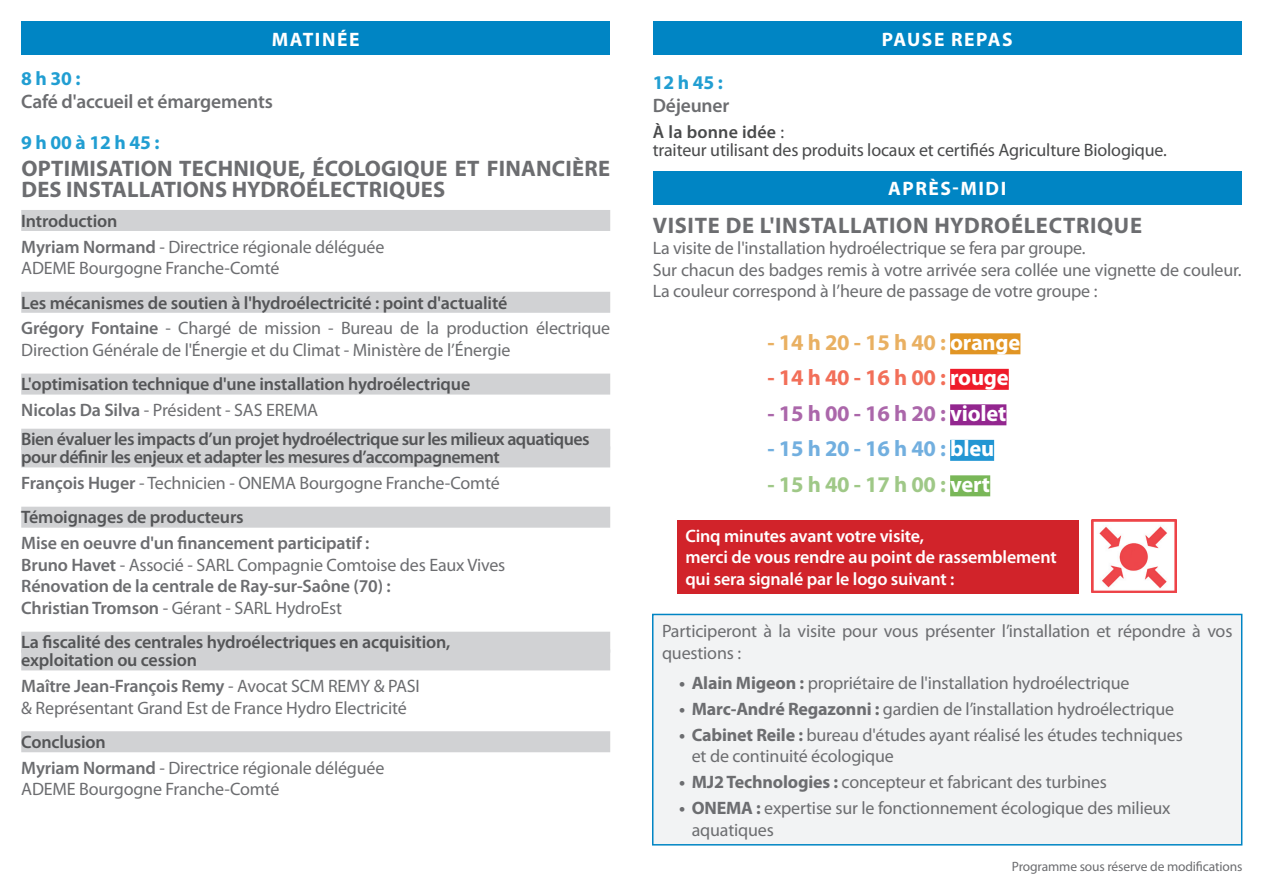
<style>
.page{position:relative;width:1263px;height:893px;background:#fff}
.page>*{position:absolute;margin:0;border:0;box-sizing:border-box;transform-origin:0 0}
.t1{font:700 22.5px/21px "Myriad Pro";letter-spacing:.01em;color:#6c6d70}
.t2{font:700 22.5px "Myriad Pro";letter-spacing:.03em;color:#6c6d70}
.t3{font:700 22.5px "Myriad Pro";letter-spacing:-.01em;color:#e9b062}
.t4{font:700 22.5px "Myriad Pro";letter-spacing:-.01em;color:#ab67aa}
.t5{font:700 22.5px "Myriad Pro";letter-spacing:-.01em;color:#f26f59}
.t6{font:700 22.5px "Myriad Pro";letter-spacing:-.01em;color:#72afdf}
.t7{font:700 22.5px "Myriad Pro";letter-spacing:-.01em;color:#9fc887}
.t8{font:600 19.5px "Myriad Pro";letter-spacing:-.01em;color:#6c6d70}
.t9{font:700 19.5px "Myriad Pro";letter-spacing:.08em;color:#fff}
.t10{font:700 19.5px "Myriad Pro";letter-spacing:-.01em;color:#219ed2}
.t11{font:18px/21.6px "Myriad Pro";letter-spacing:-.01em;color:#6c6d70}
.t12{font:600 18px/25.8px "Myriad Pro";letter-spacing:-.01em;color:#545557}
.t13{font:600 18px/21.6px "Myriad Pro";letter-spacing:-.01em;color:#6c6d70}
.t14{font:600 18px/17.7px "Myriad Pro";letter-spacing:-.03em;color:#545557}
.t15{font:600 18px/21.6px "Myriad Pro";letter-spacing:-.01em;color:#fff}
.t16{font:18px/18px "Myriad Pro";letter-spacing:-.01em;color:#494a4b}
.t17{font:13.5px "Myriad Pro";letter-spacing:-.01em;color:#6c6d70}
.s1{font-weight:600}
.s2{font-weight:600;color:#545557}
.s3{color:#6c6d70}
.s4{font-weight:400;color:#6c6d70}
.s5{font-weight:400}
.s6{color:#fff}
.s7{font-weight:700}
</style>
<div class="page">
<div style="left:21px;top:210px;width:589px;height:21px;background:#d1d2d4"></div>
<div style="left:21px;top:292px;width:589px;height:21px;background:#d1d2d4"></div>
<div style="left:21px;top:374px;width:589px;height:21px;background:#d1d2d4"></div>
<div style="left:21px;top:429px;width:589px;height:21px;background:#d1d2d4"></div>
<div style="left:21px;top:446px;width:589px;height:21px;background:#d1d2d4"></div>
<div style="left:21px;top:507px;width:589px;height:21px;background:#d1d2d4"></div>
<div style="left:21px;top:632px;width:589px;height:21px;background:#d1d2d4"></div>
<div style="left:21px;top:649px;width:589px;height:21px;background:#d1d2d4"></div>
<div style="left:21px;top:731px;width:589px;height:21px;background:#d1d2d4"></div>
<div style="left:653px;top:21px;width:589px;height:34px;background:#0085c4"></div>
<div style="left:21px;top:21px;width:589px;height:34px;background:#0085c4"></div>
<div style="left:950px;top:333px;width:70px;height:21px;background:#e19524"></div>
<div style="left:950px;top:369px;width:59px;height:21px;background:#ee1b2a"></div>
<div style="left:950px;top:404px;width:56px;height:21px;background:#93268f"></div>
<div style="left:950px;top:440px;width:44px;height:21px;background:#2296d3"></div>
<div style="left:950px;top:475px;width:40px;height:21px;background:#79b758"></div>
<div style="left:653px;top:171px;width:589px;height:34px;background:#0085c4"></div>
<img style="left:1091px;top:520px;width:85px;height:72px">
<div style="left:653px;top:614px;width:589px;height:231px;background:#f2f3f4"></div>
<div style="left:652px;top:614px;width:590px;height:231px;border:2px solid #0085c4"></div>
<div style="left:677px;top:520px;width:402px;height:74px;background:#d1232a"></div>
<p class="t9" style="left:272px;top:26px;width:89px">MATINÉE</p>
<p class="t9" style="left:882px;top:26px;width:133px">PAUSE REPAS</p>
<p class="t10" style="left:653px;top:70px;width:72px">12 h 45 :</p>
<p class="t8" style="left:653px;top:93px;width:78px">Déjeuner</p>
<p class="t16" style="left:653px;top:123px;width:516px"><span class="s1">À la bonne idée</span> :<br>traiteur utilisant des produits locaux et certifiés Agriculture Biologique.</p>
<p class="t10" style="left:21px;top:65px;width:61px">8 h 30 :</p>
<p class="t8" style="left:21px;top:89px;width:253px">Café d'accueil et émargements</p>
<p class="t10" style="left:21px;top:129px;width:140px">9 h 00 à 12 h 45 :</p>
<p class="t1" style="left:21px;top:157px;width:590px">OPTIMISATION TECHNIQUE, ÉCOLOGIQUE ET FINANCIÈRE<br>DES INSTALLATIONS HYDROÉLECTRIQUES</p>
<p class="t11" style="left:21px;top:207px;width:365px;line-height:25.8px"><span class="s2">Introduction<br></span><span class="s1">Myriam Normand</span> - Directrice régionale déléguée</p>
<p class="t11" style="left:21px;top:257px;width:260px">ADEME Bourgogne Franche-Comté</p>
<p class="t12" style="left:21px;top:289px;width:590px">Les mécanismes de soutien à l'hydroélectricité : point d'actualité<br><span class="s3">Grégory Fontaine</span> <span class="s4">- Chargé de mission - Bureau de la production électrique</span></p>
<p class="t11" style="left:21px;top:339px;width:491px">Direction Générale de l'Énergie et du Climat - Ministère de l’Énergie</p>
<p class="t12" style="left:21px;top:371px;width:450px">L'optimisation technique d'une installation hydroélectrique<br><span class="s3">Nicolas Da Silva</span> <span class="s4">- Président - SAS EREMA</span></p>
<p class="t14" style="left:21px;top:430px;width:570px">Bien évaluer les impacts d’un projet hydroélectrique sur les milieux aquatiques pour définir les enjeux et adapter les mesures d’accompagnement</p>
<p class="t11" style="left:21px;top:466px;width:480px;line-height:34.3px"><span class="s1">François Huger</span> - Technicien - ONEMA Bourgogne Franche-Comté<br><span class="s2">Témoignages de producteurs</span></p>
<p class="t13" style="left:21px;top:532px;width:486px">Mise en oeuvre d'un financement participatif :<br>Bruno Havet <span class="s5">- Associé - SARL Compagnie Comtoise des Eaux Vives </span>Rénovation de la centrale de Ray-sur-Saône (70) :<br>Christian Tromson <span class="s5">- Gérant - SARL HydroEst</span></p>
<p class="t12" style="left:21px;top:633px;width:431px;line-height:17.7px">La fiscalité des centrales hydroélectriques en acquisition, exploitation ou cession</p>
<p class="t11" style="left:21px;top:675px;width:400px"><span class="s1">Maître Jean-François Remy</span> - Avocat SCM REMY &amp; PASI &amp; Représentant Grand Est de France Hydro Electricité</p>
<p class="t11" style="left:21px;top:729px;width:365px;line-height:25.8px"><span class="s2">Conclusion<br></span><span class="s1">Myriam Normand</span> - Directrice régionale déléguée</p>
<p class="t11" style="left:21px;top:778px;width:260px">ADEME Bourgogne Franche-Comté</p>
<p class="t9" style="left:888px;top:176px;width:120px">APRÈS-MIDI</p>
<p class="t2" style="left:653px;top:210px;width:491px">VISITE DE L'INSTALLATION HYDROÉLECTRIQUE</p>
<p class="t11" style="left:653px;top:237px;width:590px">La visite de l'installation hydroélectrique se fera par groupe.<br>Sur chacun des badges remis à votre arrivée sera collée une vignette de couleur.<br>La couleur correspond à l’heure de passage de votre groupe :</p>
<p class="t3" style="left:767px;top:328px;width:254px">- 14 h 20 - 15 h 40 : <span class="s6">orange</span></p>
<p class="t5" style="left:767px;top:363px;width:243px">- 14 h 40 - 16 h 00 : <span class="s6">rouge</span></p>
<p class="t4" style="left:767px;top:399px;width:240px">- 15 h 00 - 16 h 20 : <span class="s6">violet</span></p>
<p class="t6" style="left:767px;top:434px;width:228px">- 15 h 20 - 16 h 40 : <span class="s6">bleu</span></p>
<p class="t7" style="left:767px;top:470px;width:224px">- 15 h 40 - 17 h 00 : <span class="s6">vert</span></p>
<p class="t15" style="left:685px;top:525px;width:373px">Cinq minutes avant votre visite,<br>merci de vous rendre au point de rassemblement qui sera signalé par le logo suivant :</p>
<p class="t11" style="left:662px;top:620px;width:572px">Participeront à la visite pour vous présenter l’installation et répondre à vos questions :</p>
<p class="t11" style="left:679px;top:672px;width:452px"><span class="s7">• Alain Migeon :</span> propriétaire de l'installation hydroélectrique</p>
<p class="t11" style="left:679px;top:698px;width:497px"><span class="s7">• Marc-André Regazonni :</span> gardien de l’installation hydroélectrique</p>
<p class="t11" style="left:692px;top:723px;width:493px;text-indent:-13px"><span class="s7">• Cabinet Reile :</span> bureau d'études ayant réalisé les études techniques et de continuité écologique</p>
<p class="t11" style="left:679px;top:771px;width:429px"><span class="s7">• MJ2 Technologies :</span> concepteur et fabricant des turbines</p>
<p class="t11" style="left:692px;top:797px;width:480px;text-indent:-13px"><span class="s7">• ONEMA :</span> expertise sur le fonctionnement écologique des milieux aquatiques</p>
<p class="t17" style="left:1012px;top:858px;width:232px">Programme sous réserve de modifications</p>
</div>
